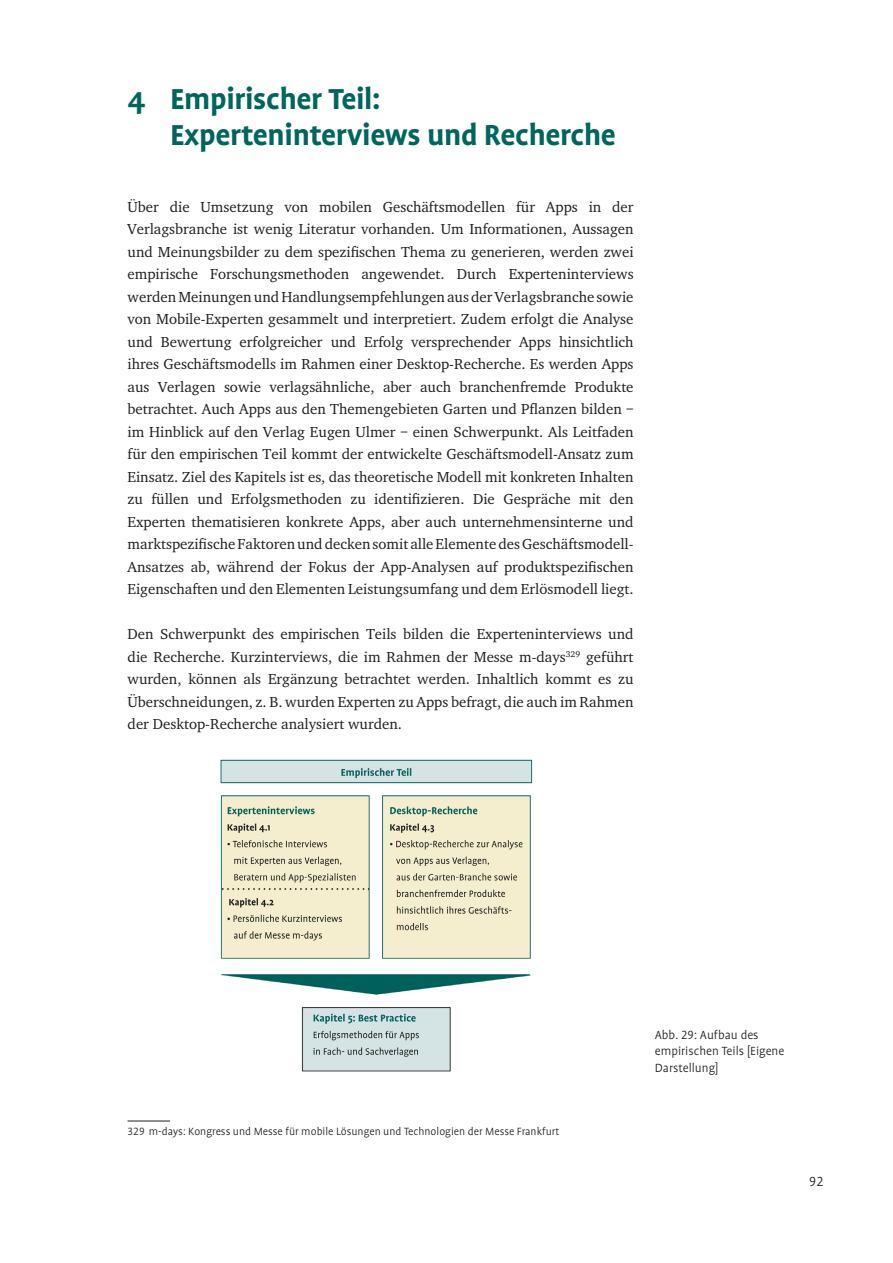
<style>
.page{position:relative;width:893px;height:1263px;background:#fff}
.page>*{position:absolute;margin:0;border:0;box-sizing:border-box;transform-origin:0 0}
.t1{font:700 33px/36px "UV Profile";letter-spacing:-.01em;color:#00665d}
.t2{font:15px/22.5px "UV Charter";color:#231f20;text-align:justify}
.t3{font:300 15px "UV Profile Tab";color:#231f20}
.t4{font:300 13.5px/16.5px "UV Profile Tab";color:#231f20}
.t5{font:300 12px "UV Profile Tab";color:#231f20}
</style>
<div class="page">
<img style="left:220px;top:759px;width:313px;height:313px">
<hr style="left:128px;top:1121px;width:42px;height:1px;background:#231f20">
<h1 class="t1" style="left:170px;top:81px;width:447px;text-indent:-43px">4 Empirischer Teil:<br>Experteninterviews und Recherche</h1>
<p class="t2" style="left:128px;top:195px;width:508px">Über die Umsetzung von mobilen Geschäftsmodellen für Apps in der Verlagsbranche ist wenig Literatur vorhanden. Um Informationen, Aussagen und Meinungsbilder zu dem spezifischen Thema zu generieren, werden zwei empirische Forschungsmethoden angewendet. Durch Experteninterviews werden Meinungen und Handlungsempfehlungen aus der Verlagsbranche sowie von Mobile-Experten gesammelt und interpretiert. Zudem erfolgt die Analyse und Bewertung erfolgreicher und Erfolg versprechender Apps hinsichtlich ihres Geschäftsmodells im Rahmen einer Desktop-Recherche. Es werden Apps aus Verlagen sowie verlagsähnliche, aber auch branchenfremde Produkte betrachtet. Auch Apps aus den Themengebieten Garten und Pflanzen bilden – im Hinblick auf den Verlag Eugen Ulmer – einen Schwerpunkt. Als Leitfaden für den empirischen Teil kommt der entwickelte Geschäftsmodell-Ansatz zum Einsatz. Ziel des Kapitels ist es, das theoretische Modell mit konkreten Inhalten zu füllen und Erfolgsmethoden zu identifizieren. Die Gespräche mit den Experten thematisieren konkrete Apps, aber auch unternehmensinterne und marktspezifische Faktoren und decken somit alle Elemente des Geschäftsmodell-Ansatzes ab, während der Fokus der App-Analysen auf produktspezifischen Eigenschaften und den Elementen Leistungsumfang und dem Erlösmodell liegt.</p>
<p class="t2" style="left:128px;top:623px;width:507px">Den Schwerpunkt des empirischen Teils bilden die Experteninterviews und die Recherche. Kurzinterviews, die im Rahmen der Messe m-days<sup>329</sup> geführt wurden, können als Ergänzung betrachtet werden. Inhaltlich kommt es zu Überschneidungen, z. B. wurden Experten zu Apps befragt, die auch im Rahmen der Desktop-Recherche analysiert wurden.</p>
<p class="t5" style="left:128px;top:1125px;width:433px">329 m-days: Kongress und Messe für mobile Lösungen und Technologien der Messe Frankfurt</p>
<p class="t4" style="left:655px;top:1026px;width:131px">Abb. 29: Aufbau des empirischen Teils [Eigene<br>Darstellung]</p>
<p class="t3" style="left:809px;top:1174px;width:16px">92</p>
</div>
